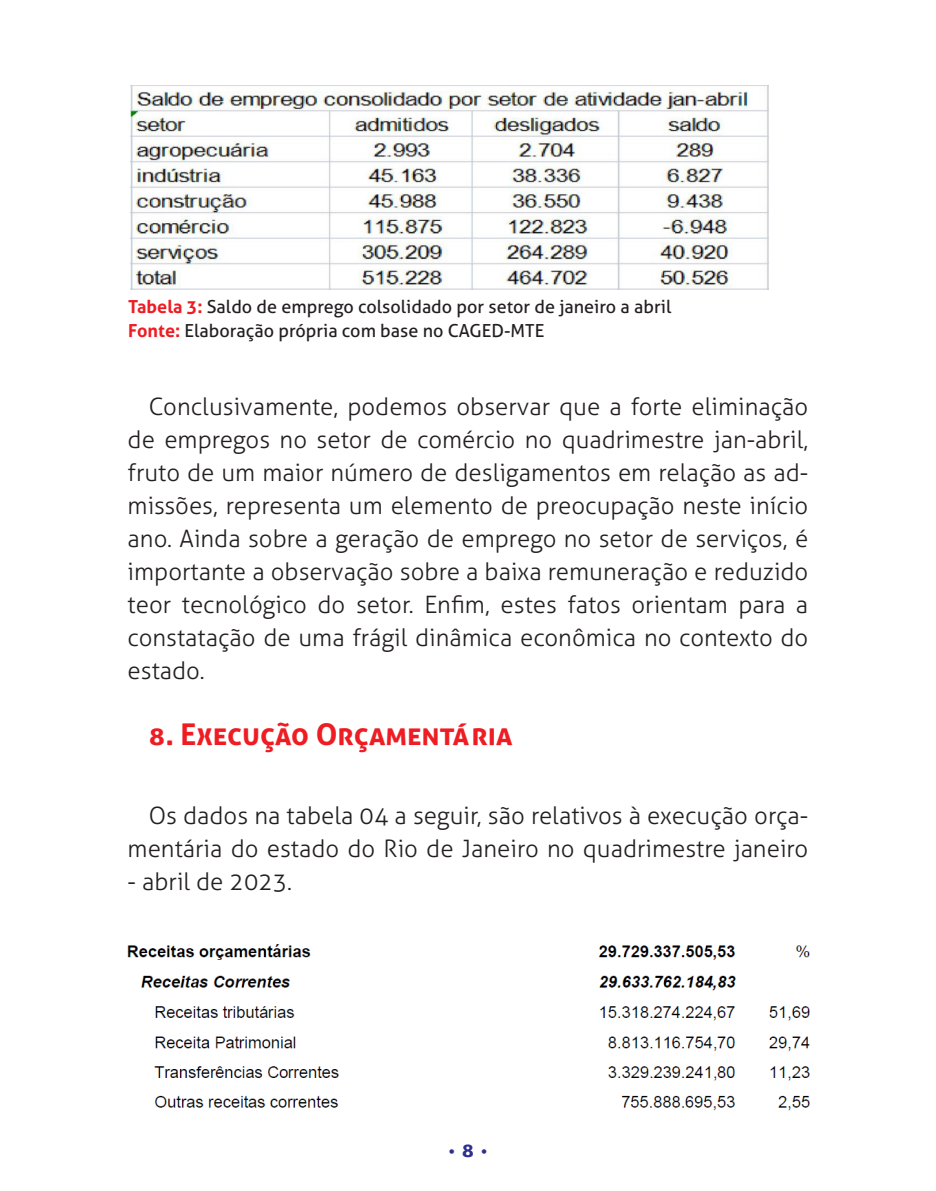
<style>
.page{position:relative;width:936px;height:1191px;background:#fff}
.page>*{position:absolute;margin:0;border:0;box-sizing:border-box;transform-origin:0 0}
.Título{font:700 30px "Aller";color:#ee1d23}
.Texto_Corrido{font:300 24px/33px "Aller";color:#231f20;text-align:justify}
.Figura{font:18px "Aller";color:#231f20}
.t1{font:700 15px "Aller";color:#2e3092}
.s1{font-weight:700;color:#ee1d23}
.s2{font-size:22.5px}
</style>
<div class="page">
<img style="left:131px;top:85px;width:637px;height:204px">
<img style="left:127px;top:944px;width:683px;height:167px">
<p class="Figura" style="left:128px;top:296px;width:544px"><span class="s1">Tabela 3:</span> Saldo de emprego colsolidado por setor de janeiro a abril</p>
<p class="Figura" style="left:128px;top:320px;width:417px"><span class="s1">Fonte:</span> Elaboração própria com base no CAGED-MTE</p>
<p class="Texto_Corrido" style="left:128px;top:390px;width:682px;text-indent:21px">Conclusivamente, podemos observar que a forte eliminação de empregos no setor de comércio no quadrimestre jan-abril, fruto de um maior número de desligamentos em relação as ad&shy;missões, representa um elemento de preocupação neste início ano. Ainda sobre a geração de emprego no setor de serviços, é importante a observação sobre a baixa remuneração e reduzido teor tecnológico do setor. Enfim, estes fatos orientam para a constatação de uma frágil dinâmica econômica no contexto do estado.</p>
<p class="Título" style="left:149px;top:716px;width:364px">8. Execução Orçamentária</p>
<p class="Texto_Corrido" style="left:128px;top:799px;width:682px;text-align:right">Os dados na tabela 04 a seguir, são relativos à execução orça&shy;mentária do estado do Rio de Janeiro no quadrimestre janeiro</p>
<p class="Texto_Corrido" style="left:128px;top:865px;width:166px">- abril de 2023.</p>
<p class="t1" style="left:448px;top:1142px;width:41px">•<span class="s2">8</span>•</p>
</div>
